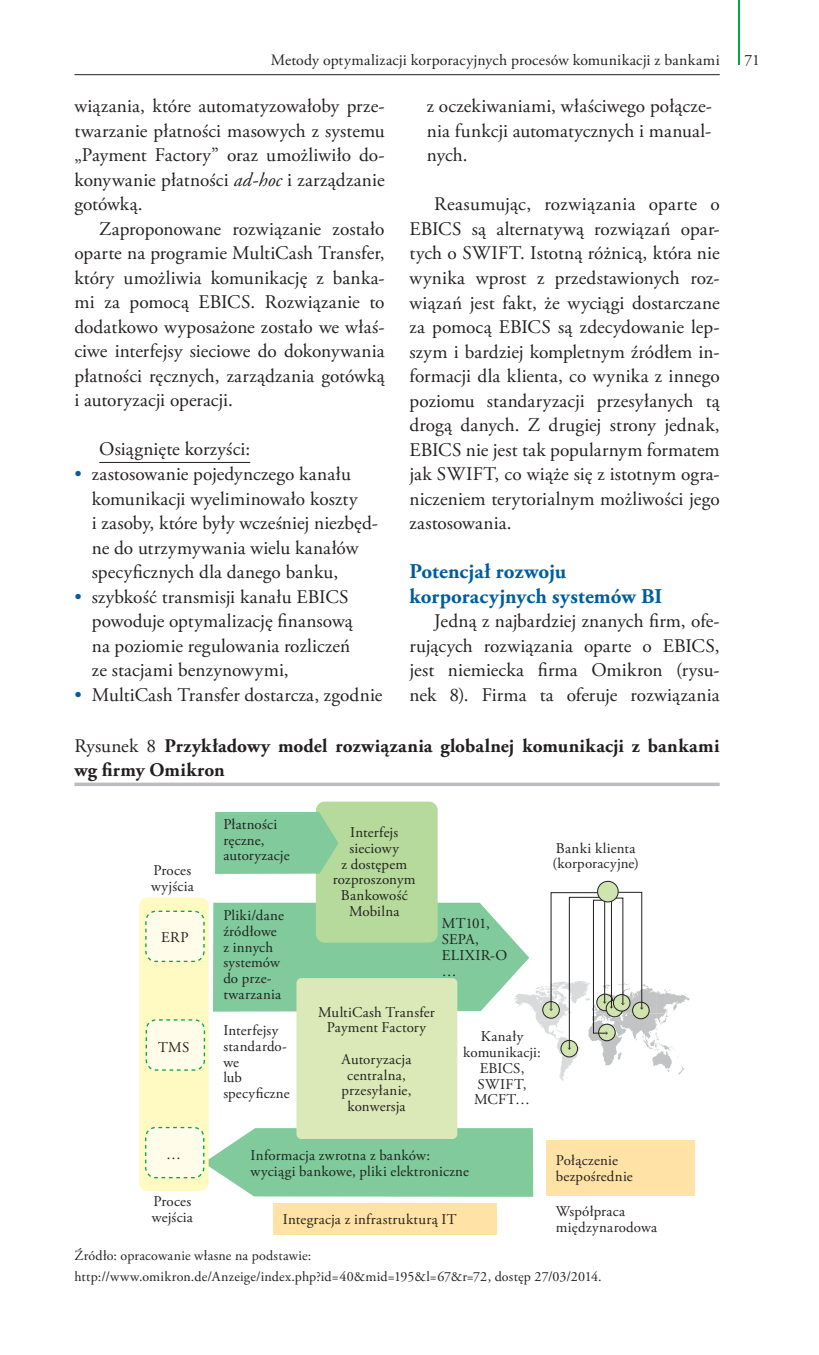
<style>
.page{position:relative;width:819px;height:1355px;background:#fff}
.page>*{position:absolute;margin:0;border:0;box-sizing:border-box;transform-origin:0 0}
.t1{font:700 21px/24.5px "Adobe Garamond Pro";letter-spacing:.005em;color:#005d9c}
.t2{font:19.25px/24.5px "Adobe Garamond Pro";letter-spacing:.005em;color:#231f20;text-align:justify}
.t3{font:700 19.25px/24.5px "Adobe Garamond Pro";letter-spacing:.01em;color:#231f20}
.t4{font:15.75px "Adobe Garamond Pro";letter-spacing:.01em;color:#231f20}
.t5{font:14.88px/15.8px "Adobe Garamond Pro";letter-spacing:.015em;color:#231f20}
.t6{font:14px/20.7px "Adobe Garamond Pro";letter-spacing:.015em;color:#231f20}
.s1{font-style:italic}
.s2{color:#005d9c}
.s3{font-weight:400}
</style>
<div class="page">
<hr style="left:738px;top:0;width:1px;height:64px;background:#00a54f">
<hr style="left:74px;top:74px;width:645px;height:1px;background:#231f20">
<svg style="left:203px;top:1128px;width:330px;height:68px;background:#89cda3"></svg>
<svg style="left:213px;top:891px;width:477px;height:189px"></svg>
<div style="left:597px;top:881px;width:21px;height:20px;background:#cfe4ae;border-radius:50%"></div>
<div style="left:597px;top:881px;width:21px;height:21px;border:1px solid #231f20;border-radius:50%"></div>
<div style="left:296px;top:978px;width:161px;height:160px;background:#dbe9b8;border-radius:5px"></div>
<div style="left:316px;top:801px;width:121px;height:141px;background:#b6da9b;border-radius:9px"></div>
<div style="left:139px;top:897px;width:70px;height:294px;background:#fffac1;border-radius:9px"></div>
<div style="left:146px;top:911px;width:58px;height:50px;background:#fffde9;border-radius:10px"></div>
<div style="left:145px;top:910px;width:60px;height:52px;border:1px dashed #00a54f;border-radius:10px"></div>
<div style="left:146px;top:1019px;width:58px;height:50px;background:#fffde9;border-radius:10px"></div>
<div style="left:146px;top:1019px;width:59px;height:51px;border:1px dashed #00a54f;border-radius:10px"></div>
<div style="left:146px;top:1127px;width:58px;height:50px;background:#fffde9;border-radius:10px"></div>
<div style="left:145px;top:1126px;width:59px;height:52px;border:1px dashed #00a54f;border-radius:10px"></div>
<svg style="left:215px;top:812px;width:123px;height:61px;background:#84cb9c"></svg>
<svg style="left:74px;top:782px;width:645px;height:4px;background:#c6c7c9"></svg>
<div style="left:546px;top:1139px;width:148px;height:56px;background:#ffe2a5"></div>
<div style="left:273px;top:1202px;width:223px;height:31px;background:#ffe2a5"></div>
<hr style="left:99px;top:462px;width:151px;height:1px;background:#231f20">
<p class="t4" style="left:271px;top:50px;width:450px">Metody optymalizacji korporacyjnych procesów komunikacji z bankami</p>
<p class="t4" style="left:744px;top:50px;width:17px">71</p>
<p class="t2" style="left:74px;top:95px;width:312px">wiązania, które automatyzowałoby prze&shy;twarzanie płatności masowych z systemu „Payment Factory” oraz umożliwiło do&shy;konywanie płatności <span class="s1">ad-hoc</span> i zarządzanie gotówką.</p>
<p class="t2" style="left:74px;top:217px;width:312px;text-indent:25px">Zaproponowane rozwiązanie zostało oparte na programie MultiCash Transfer, który umożliwia komunikację z banka&shy;mi za pomocą EBICS. Rozwiązanie to dodatkowo wyposażone zostało we właś&shy;ciwe interfejsy sieciowe do dokonywania płatności ręcznych, zarządzania gotówką i autoryzacji operacji.</p>
<p class="t2" style="left:99px;top:438px;width:152px">Osiągnięte korzyści:</p>
<p class="t2" style="left:92px;top:462px;width:288px;text-align:left;text-indent:-17px"><span class="s2">•</span> zastosowanie pojedynczego kanału komunikacji wyeliminowało koszty<br>i zasoby, które były wcześniej niezbęd&shy;ne do utrzymywania wielu kanałów specyficznych dla danego banku,</p>
<p class="t2" style="left:92px;top:585px;width:262px;text-align:left;text-indent:-17px"><span class="s2">•</span> szybkość transmisji kanału EBICS powoduje optymalizację finansową na poziomie regulowania rozliczeń ze stacjami benzynowymi,</p>
<p class="t2" style="left:74px;top:683px;width:309px"><span class="s2">•</span> MultiCash Transfer dostarcza, zgodnie</p>
<p class="t2" style="left:427px;top:95px;width:287px">z oczekiwaniami, właściwego połącze&shy;nia funkcji automatycznych i manual&shy;nych.</p>
<p class="t2" style="left:409px;top:193px;width:312px;text-indent:25px">Reasumując, rozwiązania oparte o EBICS są alternatywą rozwiązań opar&shy;tych o SWIFT. Istotną różnicą, która nie wynika wprost z przedstawionych roz&shy;wiązań jest fakt, że wyciągi dostarczane za pomocą EBICS są zdecydowanie lep&shy;szym i bardziej kompletnym źródłem in&shy;formacji dla klienta, co wynika z innego poziomu standaryzacji przesyłanych tą drogą danych. Z drugiej strony jednak, EBICS nie jest tak popularnym formatem jak SWIFT, co wiąże się z istotnym ogra&shy;niczeniem terytorialnym możliwości jego zastosowania.</p>
<p class="t1" style="left:409px;top:559px;width:254px">Potencjał rozwoju korporacyjnych systemów BI</p>
<p class="t2" style="left:409px;top:609px;width:312px;text-indent:25px">Jedną z najbardziej znanych firm, ofe&shy;rujących rozwiązania oparte o EBICS, jest niemiecka firma Omikron (rysu&shy;nek 8). Firma ta oferuje rozwiązania</p>
<p class="t3" style="left:74px;top:733px;width:646px"><span class="s3">Rysunek 8</span> Przykładowy model rozwiązania globalnej komunikacji z bankami wg firmy Omikron</p>
<p class="t5" style="left:151px;top:863px;width:44px">Proces wyjścia</p>
<p class="t5" style="left:161px;top:929px;width:29px">ERP</p>
<p class="t5" style="left:158px;top:1039px;width:33px">TMS</p>
<p class="t5" style="left:166px;top:1147px;width:16px">…</p>
<p class="t5" style="left:152px;top:1194px;width:42px">Proces wejścia</p>
<p class="t5" style="left:223px;top:816px;width:68px">Płatności ręczne, autoryzacje</p>
<p class="t5" style="left:223px;top:907px;width:62px">Pliki/dane źródłowe z innych systemów do prze&shy;twarzania</p>
<p class="t5" style="left:223px;top:1023px;width:68px">Interfejsy standardo&shy;we<br>lub specyficzne</p>
<p class="t5" style="left:333px;top:825px;width:84px;text-align:center">Interfejs sieciowy<br>z dostępem rozproszonym<br>Bankowość<br>Mobilna</p>
<p class="t5" style="left:441px;top:916px;width:67px">MT101,<br>SEPA,<br>ELIXIR-O …</p>
<p class="t5" style="left:318px;top:1004px;width:118px;text-align:center">MultiCash Transfer<br>Payment Factory</p>
<p class="t5" style="left:341px;top:1051px;width:71px;text-align:center">Autoryzacja centralna, przesyłanie, konwersja</p>
<p class="t5" style="left:463px;top:1029px;width:79px;text-align:center">Kanały komunikacji:<br>EBICS,<br>SWIFT,<br>MCFT…</p>
<p class="t5" style="left:552px;top:840px;width:88px">Banki klienta (korporacyjne)</p>
<p class="t5" style="left:250px;top:1148px;width:220px">Informacja zwrotna z banków: wyciągi bankowe, pliki elektroniczne</p>
<p class="t5" style="left:283px;top:1211px;width:175px">Integracja z infrastrukturą IT</p>
<p class="t5" style="left:556px;top:1152px;width:78px">Połączenie bezpośrednie</p>
<p class="t5" style="left:556px;top:1204px;width:103px">Współpraca międzynarodowa</p>
<p class="t6" style="left:74px;top:1245px;width:528px">Źródło: opracowanie własne na podstawie: http://www.omikron.de/Anzeige/index.php?id=40&amp;mid=195&amp;l=67&amp;r=72, dostęp 27/03/2014.</p>
</div>
